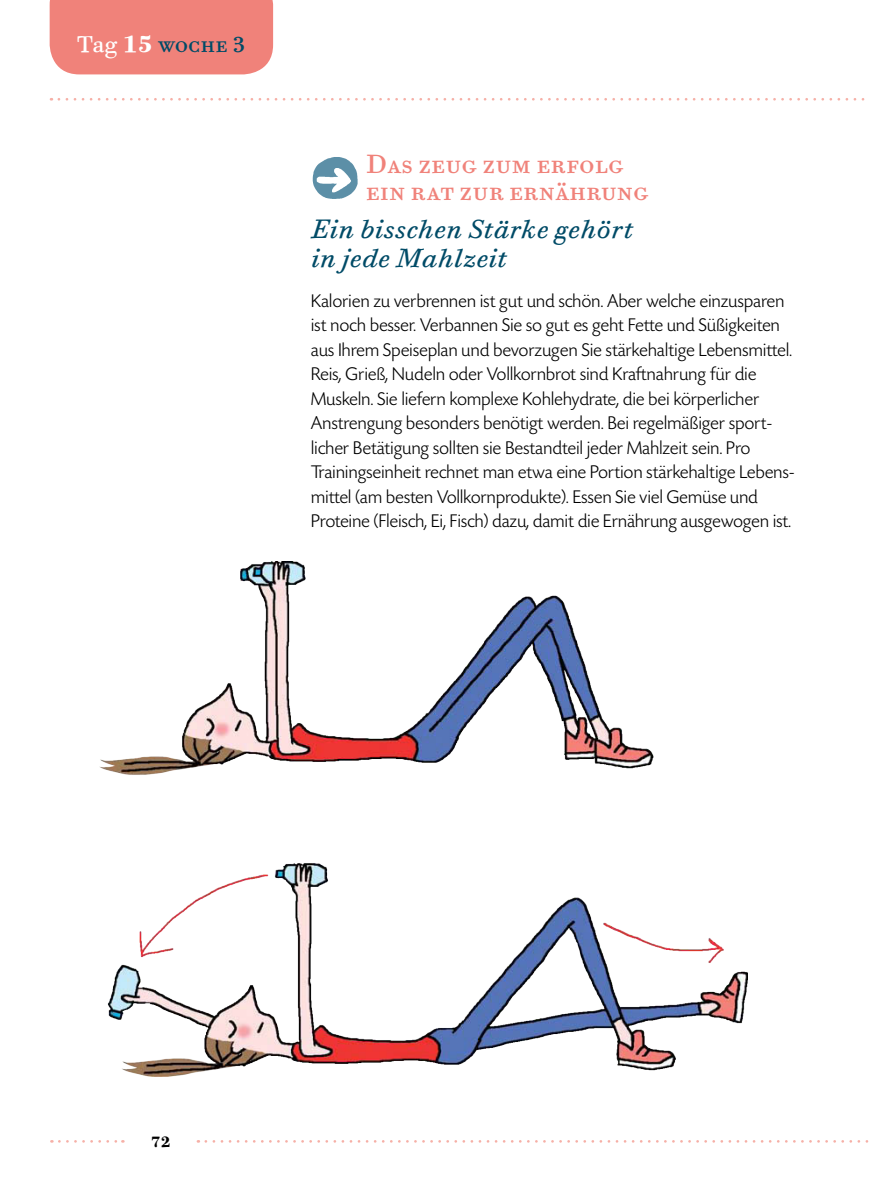
<style>
.page{position:relative;width:869px;height:1191px;background:#fff}
.page>*{position:absolute;margin:0;border:0;box-sizing:border-box;transform-origin:0 0}
.t1{font:italic 26.25px/28.9px "Bodoni Six ITCTT Book";color:#004b67}
.t2{font:26.25px/26.2px "Bodoni Six ITC Book SC";color:#f0827a}
.t3{font:22.75px "Bodoni Six ITC Book SC";letter-spacing:-.005em;color:#004b67}
.t4{font:300 19.25px/24.5px "Today SH";letter-spacing:.02em;color:#000}
.t5{font:15.75px "Bodoni Six ITCTT Bold";color:#000}
.s1{font-family:"Bodoni Six ITCTT Book";color:#fff}
.s2{font-family:"Bodoni Six ITCTT Bold";font-size:24.5px;color:#fff}
.s3{font-family:"Bodoni Six ITCTT Book"}
</style>
<div class="page">
<div style="left:50px;top:0;width:223px;height:74px;background:#f0827a"></div>
<img style="left:312px;top:157px;width:46px;height:42px">
<svg style="left:59px;top:98px;width:806px;height:3px"></svg>
<svg style="left:59px;top:1140px;width:64px;height:2px"></svg>
<svg style="left:206px;top:1140px;width:663px;height:2px"></svg>
<img style="left:99px;top:561px;width:647px;height:515px">
<p class="t3" style="left:77px;top:29px;width:170px"><span class="s1">Tag</span> <span class="s2">15</span> woche <span class="s3">3</span></p>
<p class="t2" style="left:365px;top:150px;width:284px">Das zeug zum erfolg ein rat zur ernährung</p>
<p class="t1" style="left:311px;top:215px;width:323px">Ein bisschen Stärke gehört in jede Mahlzeit</p>
<p class="t4" style="left:311px;top:289px;width:484px">Kalorien zu verbrennen ist gut und schön. Aber welche einzusparen ist noch besser. Verbannen Sie so gut es geht Fette und Süßigkeiten aus Ihrem Speiseplan und bevorzugen Sie stärkehaltige Lebensmittel.<br>Reis, Grieß, Nudeln oder Vollkornbrot sind Kraftnahrung für die Muskeln. Sie liefern komplexe Kohlehydrate, die bei körperlicher Anstrengung besonders benötigt werden. Bei regelmäßiger sport&shy;licher Betätigung sollten sie Bestandteil jeder Mahlzeit sein. Pro Trainingseinheit rechnet man etwa eine Portion stärkehaltige Lebens&shy;mittel (am besten Vollkornprodukte). Essen Sie viel Gemüse und Proteine (Fleisch, Ei, Fisch) dazu, damit die Ernährung ausgewogen ist.</p>
<p class="t5" style="left:150px;top:1131px;width:22px">72</p>
</div>
